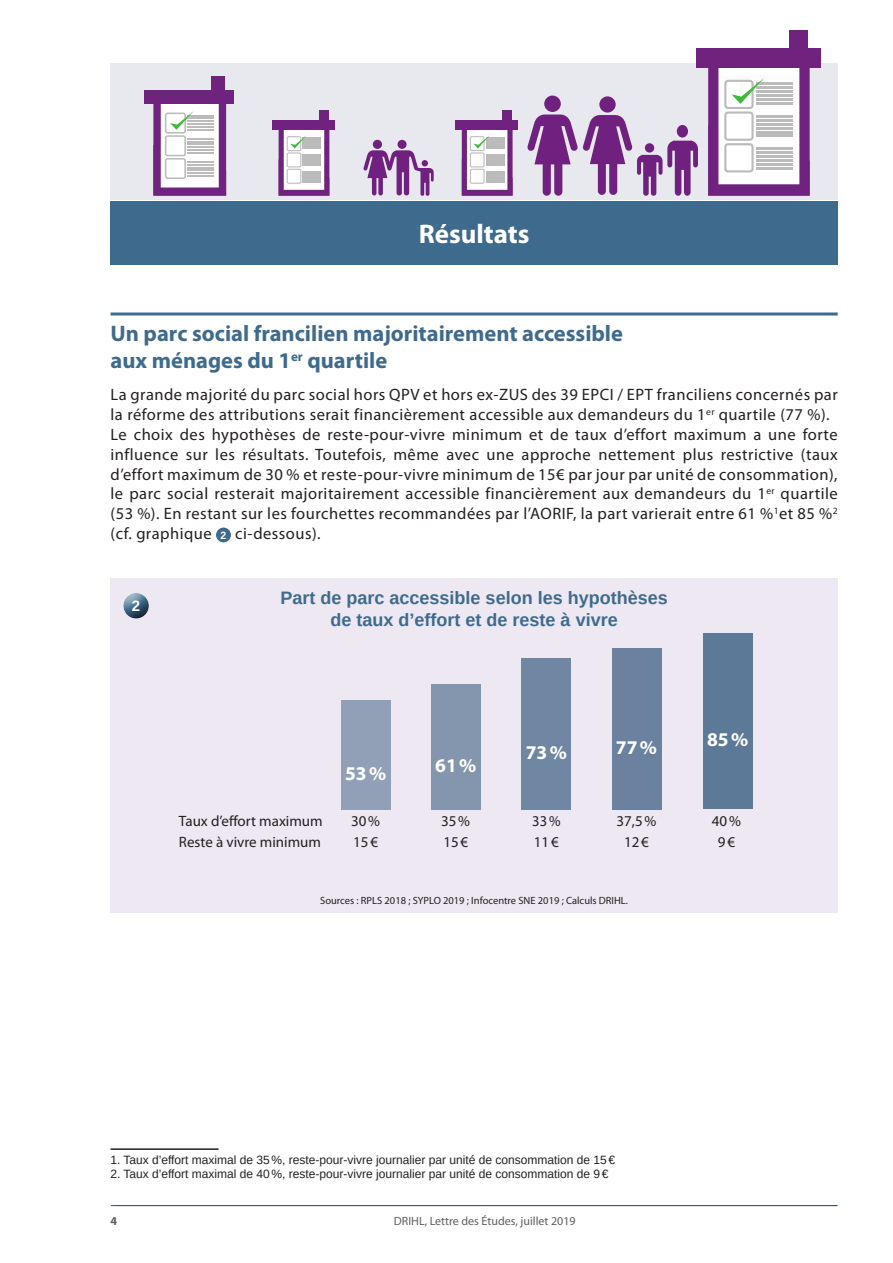
<style>
.page{position:relative;width:893px;height:1263px;background:#fff}
.page>*{position:absolute;margin:0;border:0;box-sizing:border-box;transform-origin:0 0}
.t1{font:700 27px "Myriad Pro";color:#fff}
.t2{font:700 22.5px/27px "Myriad Pro";color:#3e6b8d}
.chiffres{font:700 19.5px "Myriad Pro";color:#fff}
.legende{font:700 18px/21.6px "Liberation Sans";color:#3e6b8d;text-align:center}
.t3{font:16.5px/19.8px "Myriad Pro";letter-spacing:.03em;color:#231f20}
.t4{font:15px "Myriad Pro";color:#231f20}
.t5{font:700 15px "Liberation Sans";color:#fff}
.note_bas_page{font:12px "Liberation Sans";color:#231f20}
.t6{font:12px "Myriad Pro";color:#5f5f62}
.t7{font:700 12px "Myriad Pro";color:#5f5f62}
.source{font:10.5px "Myriad Pro";color:#231f20}
.t8{font:700 10.5px "Liberation Sans";color:#fff}
</style>
<div class="page">
<hr style="left:111px;top:312px;width:727px;height:3px;background:#3e6b8d">
<div style="left:216px;top:528px;width:15px;height:14px;background:#3e6b8d;border-radius:50%"></div>
<hr style="left:111px;top:1148px;width:108px;height:2px;background:#231f20">
<div style="left:111px;top:578px;width:727px;height:334px;background:#ede8f2"></div>
<div style="left:341px;top:700px;width:50px;height:110px;background:#91a0b7"></div>
<div style="left:431px;top:684px;width:50px;height:126px;background:#8495ae"></div>
<div style="left:521px;top:658px;width:50px;height:152px;background:#7087a3"></div>
<div style="left:612px;top:648px;width:49px;height:162px;background:#6a829f"></div>
<div style="left:703px;top:633px;width:50px;height:175px;background:#5c7a98"></div>
<hr style="left:110px;top:1203px;width:730px;height:4px;background:#3e6b8d;opacity:.75">
<div style="left:111px;top:201px;width:727px;height:64px;background:#3e6b8d"></div>
<div style="left:111px;top:64px;width:727px;height:136px;background:#e7e9ee"></div>
<div style="left:161px;top:101px;width:58px;height:86px;background:#fff"></div>
<svg style="left:153px;top:111px;width:73px;height:85px"></svg>
<div style="left:145px;top:90px;width:89px;height:14px;background:#70227f"></div>
<div style="left:211px;top:77px;width:13px;height:13px;background:#70227f"></div>
<div style="left:284px;top:128px;width:40px;height:62px;background:#fff"></div>
<svg style="left:279px;top:135px;width:50px;height:61px"></svg>
<div style="left:273px;top:120px;width:62px;height:10px;background:#70227f"></div>
<div style="left:319px;top:111px;width:9px;height:9px;background:#70227f"></div>
<div style="left:718px;top:64px;width:81px;height:120px;background:#fff"></div>
<svg style="left:708px;top:77px;width:102px;height:119px"></svg>
<div style="left:696px;top:48px;width:124px;height:19px;background:#70227f"></div>
<div style="left:789px;top:30px;width:18px;height:18px;background:#70227f"></div>
<div style="left:467px;top:128px;width:40px;height:62px;background:#fff"></div>
<svg style="left:462px;top:135px;width:51px;height:61px"></svg>
<div style="left:456px;top:120px;width:62px;height:10px;background:#70227f"></div>
<div style="left:502px;top:111px;width:9px;height:9px;background:#70227f"></div>
<div style="left:397px;top:140px;width:10px;height:9px;background:#70217f;border-radius:50%"></div>
<div style="left:373px;top:140px;width:9px;height:9px;background:#70217f;border-radius:50%"></div>
<svg style="left:363px;top:150px;width:71px;height:46px"></svg>
<svg style="left:527px;top:96px;width:171px;height:100px"></svg>
<div style="left:121px;top:591px;width:29px;height:21px;background:#fff;opacity:.75"></div>
<div style="left:121px;top:594px;width:29px;height:26px;background:#231f20;opacity:.75"></div>
<p class="t1" style="left:419px;top:216px;width:112px">Résultats</p>
<p class="t2" style="left:111px;top:319px;width:514px">Un parc social francilien majoritairement accessible aux ménages du 1<sup>er</sup> quartile</p>
<p class="t3" style="left:111px;top:385px;width:729px">La grande majorité du parc social hors QPV et hors ex-ZUS des 39 EPCI / EPT franciliens concernés par la réforme des attributions serait financièrement accessible aux demandeurs du 1<sup>er</sup> quartile (77 %).</p>
<p class="t3" style="left:111px;top:424px;width:729px;text-align:justify">Le choix des hypothèses de reste-pour-vivre minimum et de taux d’effort maximum a une forte influence sur les résultats. Toutefois, même avec une approche nettement plus restrictive (taux d’effort maximum de 30 % et reste-pour-vivre minimum de 15€ par jour par unité de consommation), le parc social resterait majoritairement accessible financièrement aux demandeurs du 1<sup>er</sup> quartile (53 %). En restant sur les fourchettes recommandées par l’AORIF, la part varierait entre 61 %<sup>1</sup>et 85 %<sup>2 </sup>(cf. graphique</p>
<p class="t8" style="left:221px;top:528px;width:7px">2</p>
<p class="t3" style="left:235px;top:523px;width:87px">ci-dessous).</p>
<p class="t5" style="left:132px;top:596px;width:10px">2</p>
<p class="legende" style="left:281px;top:587px;width:389px">Part de parc accessible selon les hypothèses de taux d’effort et de reste à vivre</p>
<p class="t4" style="left:179px;top:811px;width:145px">Taux d’effort maximum</p>
<p class="t4" style="left:179px;top:833px;width:144px">Reste à vivre minimum</p>
<p class="chiffres" style="left:345px;top:761px;width:43px">53%</p>
<p class="t4" style="left:351px;top:811px;width:31px">30%</p>
<p class="t4" style="left:353px;top:833px;width:26px">15€</p>
<p class="chiffres" style="left:435px;top:753px;width:43px">61%</p>
<p class="t4" style="left:441px;top:811px;width:31px">35%</p>
<p class="t4" style="left:443px;top:833px;width:26px">15€</p>
<p class="chiffres" style="left:526px;top:739px;width:43px">73%</p>
<p class="t4" style="left:532px;top:811px;width:30px">33%</p>
<p class="t4" style="left:534px;top:833px;width:26px">11€</p>
<p class="chiffres" style="left:616px;top:734px;width:43px">77%</p>
<p class="t4" style="left:616px;top:811px;width:41px">37,5%</p>
<p class="t4" style="left:624px;top:833px;width:26px">12€</p>
<p class="source" style="left:320px;top:894px;width:309px">Sources : RPLS 2018 ; SYPLO 2019 ; Infocentre SNE 2019 ; Calculs DRIHL.</p>
<p class="chiffres" style="left:707px;top:726px;width:43px">85%</p>
<p class="t4" style="left:712px;top:811px;width:31px">40%</p>
<p class="t4" style="left:718px;top:833px;width:19px">9€</p>
<p class="note_bas_page" style="left:111px;top:1152px;width:506px">1. Taux d’effort maximal de 35%, reste-pour-vivre journalier par unité de consommation de 15€</p>
<p class="note_bas_page" style="left:111px;top:1166px;width:499px">2. Taux d’effort maximal de 40%, reste-pour-vivre journalier par unité de consommation de 9€</p>
<p class="t7" style="left:111px;top:1213px;width:8px">4</p>
<p class="t6" style="left:394px;top:1213px;width:183px">DRIHL, Lettre des Études, juillet 2019</p>
</div>
